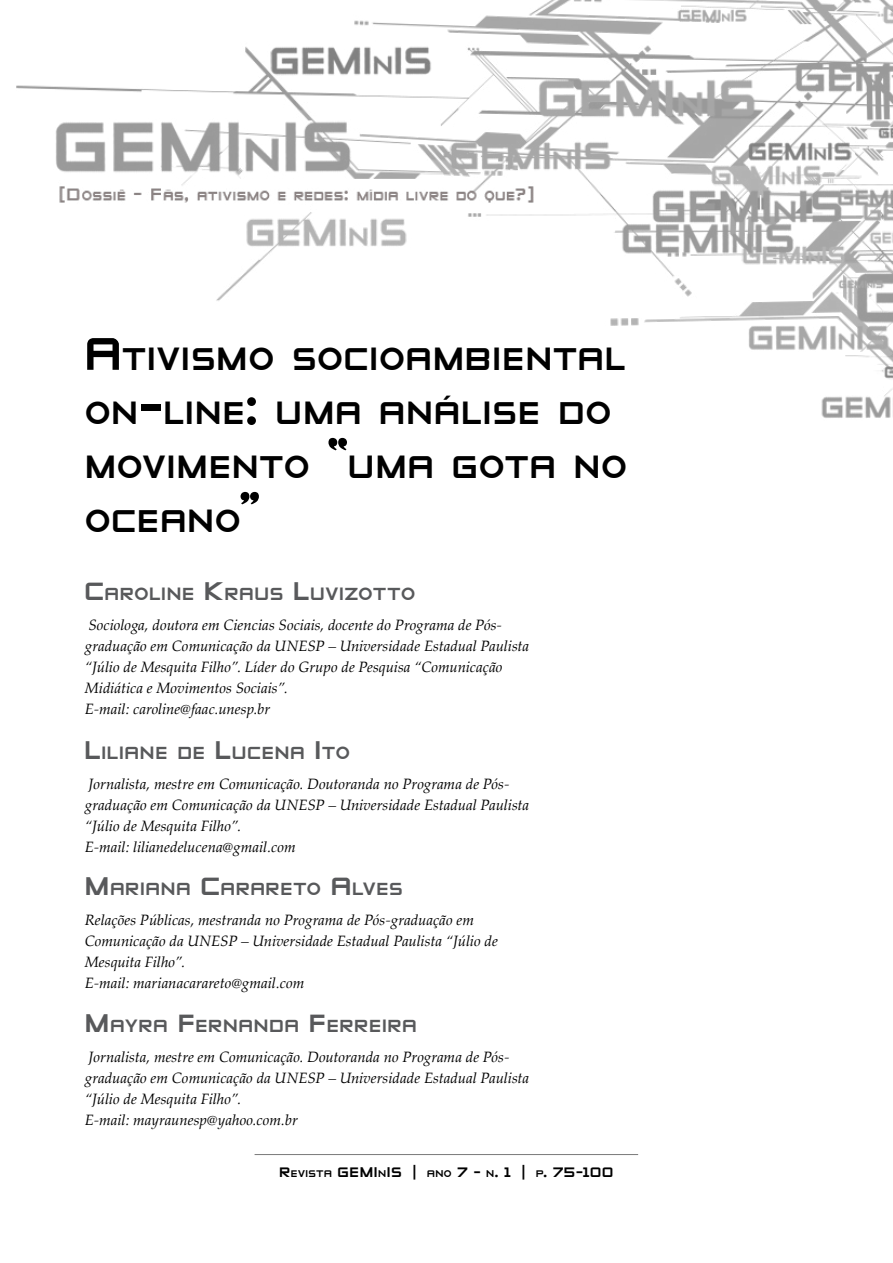
<style>
.page{position:relative;width:893px;height:1263px;background:#fff}
.page>*{position:absolute;margin:0;border:0;box-sizing:border-box;transform-origin:0 0}
.t1{font:37.8px/54px "Zeroes One";letter-spacing:.03em;color:#000}
.t2{font:21px "Zeroes One";letter-spacing:.04em;color:#58595b}
.t3{font:16.5px "Zeroes One";letter-spacing:.035em;color:#000}
.t4{font:italic 15px/21px "Palatino Linotype";color:#000}
.s1{font-size:54px}
.s2{font-size:30px}
.s3{font-size:11.55px}
</style>
<div class="page">
<img style="left:16px;top:0;width:877px;height:418px">
<hr style="left:255px;top:1154px;width:383px;height:1px;background:#000">
<h1 class="t1" style="left:85px;top:332px;width:543px"><span class="s1">A</span>TIVISMO SOCIOAMBIENTAL<br>ON<span class="s1">-</span>LINE<span class="s1">:</span> UMA ANÁLISE DO<br>MOVIMENTO <span class="s1">“</span>UMA GOTA NO<br>OCEANO<span class="s1">”</span></h1>
<h2 class="t2" style="left:85px;top:583px;width:332px"><span class="s2">C</span>AROLINE <span class="s2">K</span>RAUS <span class="s2">L</span>UVIZOTTO</h2>
<p class="t4" style="left:85px;top:614px;width:446px">Sociologa, doutora em Ciencias Sociais, docente do Programa de Pós&shy;graduação em Comunicação da UNESP – Universidade Estadual Paulista “Júlio de Mesquita Filho”. Líder do Grupo de Pesquisa “Comunicação Midiática e Movimentos Sociais”.<br>E-mail: caroline@faac.unesp.br</p>
<h2 class="t2" style="left:85px;top:743px;width:266px"><span class="s2">L</span>ILIANE DE <span class="s2">L</span>UCENA <span class="s2">I</span>TO</h2>
<p class="t4" style="left:85px;top:773px;width:446px">Jornalista, mestre em Comunicação. Doutoranda no Programa de Pós&shy;graduação em Comunicação da UNESP – Universidade Estadual Paulista “Júlio de Mesquita Filho”.<br>E-mail: lilianedelucena@gmail.com</p>
<h2 class="t2" style="left:85px;top:878px;width:320px"><span class="s2">M</span>ARIANA <span class="s2">C</span>ARARETO <span class="s2">A</span>LVES</h2>
<p class="t4" style="left:85px;top:909px;width:415px">Relações Públicas, mestranda no Programa de Pós-graduação em Comunicação da UNESP – Universidade Estadual Paulista “Júlio de Mesquita Filho”.<br>E-mail: marianacarareto@gmail.com</p>
<h2 class="t2" style="left:85px;top:1015px;width:333px"><span class="s2">M</span>AYRA <span class="s2">F</span>ERNANDA <span class="s2">F</span>ERREIRA</h2>
<p class="t4" style="left:85px;top:1046px;width:446px">Jornalista, mestre em Comunicação. Doutoranda no Programa de Pós&shy;graduação em Comunicação da UNESP – Universidade Estadual Paulista “Júlio de Mesquita Filho”.<br>E-mail: mayraunesp@yahoo.com.br</p>
<p class="t3" style="left:279px;top:1164px;width:335px">R<span class="s3">EVISTA</span> GEMI <span class="s3">N</span>IS | <span class="s3">ANO</span> 7 - <span class="s3">N</span>. 1 | <span class="s3">P</span>. 75-100</p>
</div>
